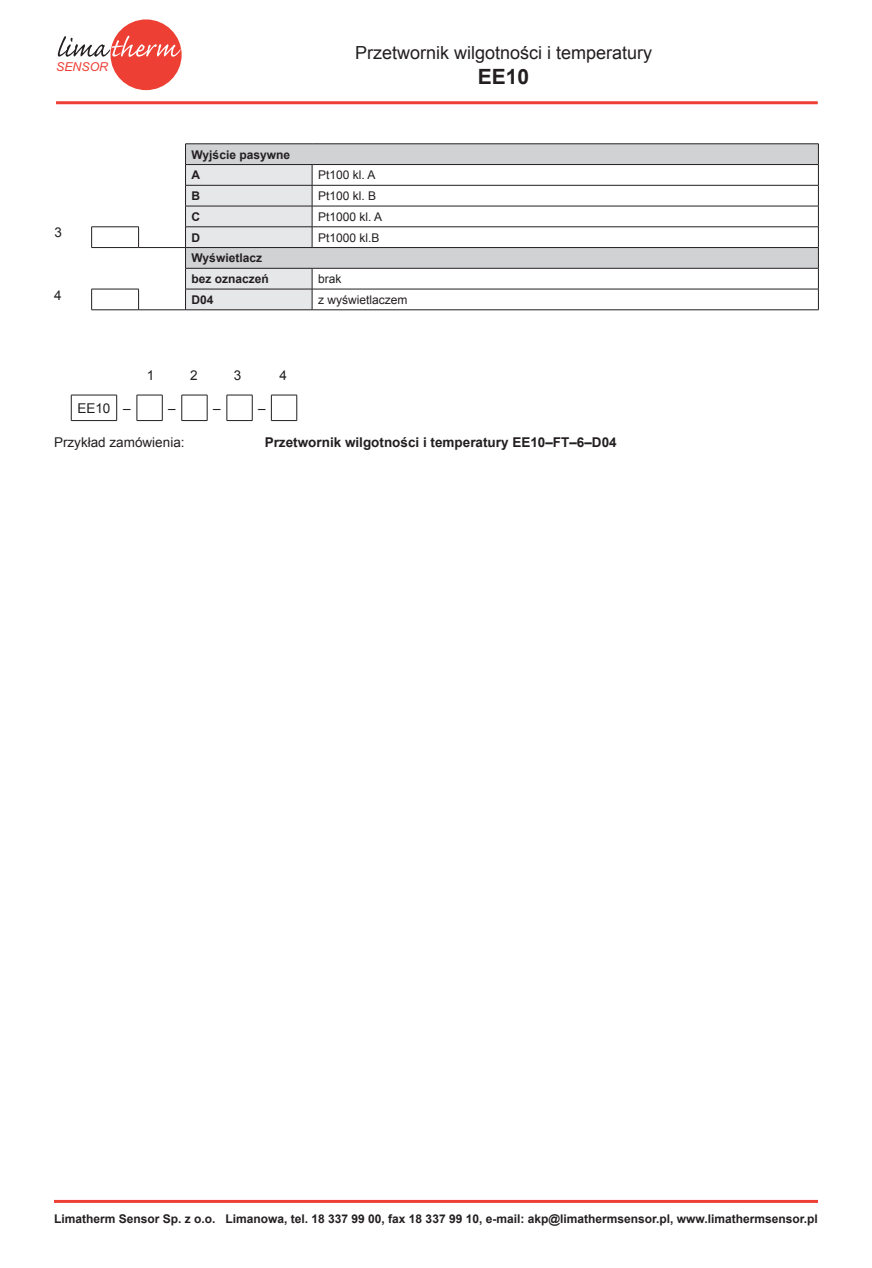
<style>
.page{position:relative;width:872px;height:1268px;background:#fff}
.page>*{position:absolute;margin:0;border:0;box-sizing:border-box;transform-origin:0 0}
.t1{font:700 21px "Arial";color:#231f20}
.t2{font:18px "Arial";color:#231f20}
.t3{font:700 13.5px "Arial";color:#231f20}
.t4{font:13.5px "Arial";color:#231f20}
.t5{font:italic 12.3px "Arial";color:#ee3f34}
.t6{font:700 12px/20.7px "Arial";color:#231f20}
.t7{font:12px "Arial";color:#231f20}
</style>
<div class="page">
<hr style="left:54px;top:1199px;width:764px;height:3px;background:#ee3f34">
<div style="left:110px;top:19px;width:72px;height:71px;background:#ee3f34;border-radius:50%"></div>
<svg style="left:58px;top:36px;width:123px;height:21px"></svg>
<hr style="left:56px;top:101px;width:761px;height:3px;background:#ee3f34">
<div style="left:185px;top:144px;width:633px;height:20px;background:#d1d2d4"></div>
<div style="left:185px;top:247px;width:633px;height:21px;background:#d1d2d4"></div>
<hr style="left:185px;top:143px;width:127px;height:1px;background:#231f20">
<hr style="left:312px;top:143px;width:506px;height:1px;background:#231f20">
<hr style="left:312px;top:164px;width:506px;height:1px;background:#231f20">
<hr style="left:312px;top:185px;width:506px;height:1px;background:#231f20">
<hr style="left:312px;top:206px;width:506px;height:1px;background:#231f20">
<hr style="left:312px;top:226px;width:506px;height:1px;background:#231f20">
<hr style="left:139px;top:247px;width:46px;height:1px;background:#231f20">
<hr style="left:312px;top:247px;width:506px;height:1px;background:#231f20">
<hr style="left:312px;top:268px;width:506px;height:1px;background:#231f20">
<hr style="left:312px;top:289px;width:506px;height:1px;background:#231f20">
<svg style="left:818px;top:144px;width:1px;height:165px"></svg>
<hr style="left:139px;top:309px;width:46px;height:1px;background:#231f20">
<hr style="left:185px;top:309px;width:127px;height:1px;background:#231f20">
<hr style="left:312px;top:309px;width:506px;height:1px;background:#231f20">
<hr style="left:91px;top:226px;width:48px;height:1px;background:#231f20">
<svg style="left:91px;top:227px;width:1px;height:20px"></svg>
<svg style="left:138px;top:227px;width:1px;height:20px"></svg>
<hr style="left:91px;top:289px;width:48px;height:1px;background:#231f20">
<svg style="left:91px;top:289px;width:1px;height:20px"></svg>
<svg style="left:138px;top:289px;width:1px;height:20px"></svg>
<hr style="left:91px;top:247px;width:48px;height:1px;background:#231f20">
<hr style="left:91px;top:309px;width:48px;height:1px;background:#231f20">
<svg style="left:185px;top:144px;width:128px;height:165px"></svg>
<hr style="left:71px;top:394px;width:46px;height:1px;background:#231f20">
<svg style="left:71px;top:395px;width:1px;height:25px"></svg>
<svg style="left:116px;top:395px;width:1px;height:25px"></svg>
<hr style="left:71px;top:420px;width:46px;height:1px;background:#231f20">
<svg style="left:137px;top:394px;width:26px;height:27px"></svg>
<svg style="left:181px;top:394px;width:27px;height:27px"></svg>
<svg style="left:227px;top:394px;width:26px;height:27px"></svg>
<svg style="left:271px;top:394px;width:26px;height:27px"></svg>
<p class="t5" style="left:56px;top:58px;width:54px">SENSOR</p>
<p class="t4" style="left:55px;top:224px;width:9px">3</p>
<p class="t4" style="left:54px;top:286px;width:9px">4</p>
<p class="t6" style="left:191px;top:144px;width:100px">Wyjście pasywne<br>A</p>
<h2 class="t2" style="left:355px;top:41px;width:299px">Przetwornik wilgotności i temperatury</h2>
<h1 class="t1" style="left:478px;top:63px;width:53px">EE10</h1>
<p class="t7" style="left:318px;top:167px;width:59px">Pt100 kl. A</p>
<p class="t6" style="left:191px;top:186px;width:10px">B</p>
<p class="t7" style="left:318px;top:188px;width:60px">Pt100 kl. B</p>
<p class="t6" style="left:191px;top:206px;width:10px">C</p>
<p class="t7" style="left:318px;top:209px;width:66px">Pt1000 kl. A</p>
<p class="t6" style="left:191px;top:227px;width:10px">D</p>
<p class="t7" style="left:318px;top:229px;width:63px">Pt1000 kl.B</p>
<p class="t6" style="left:191px;top:248px;width:79px">Wyświetlacz bez oznaczeń</p>
<p class="t7" style="left:318px;top:271px;width:25px">brak</p>
<p class="t6" style="left:191px;top:289px;width:24px">D04</p>
<p class="t7" style="left:318px;top:292px;width:91px">z wyświetlaczem</p>
<p class="t4" style="left:147px;top:366px;width:9px">1</p>
<p class="t4" style="left:190px;top:366px;width:9px">2</p>
<p class="t4" style="left:234px;top:366px;width:9px">3</p>
<p class="t4" style="left:279px;top:366px;width:9px">4</p>
<p class="t4" style="left:77px;top:399px;width:55px">EE10 –</p>
<p class="t4" style="left:168px;top:399px;width:9px">–</p>
<p class="t4" style="left:213px;top:399px;width:9px">–</p>
<p class="t4" style="left:258px;top:399px;width:9px">–</p>
<p class="t4" style="left:54px;top:433px;width:132px">Przykład zamówienia:</p>
<p class="t3" style="left:265px;top:433px;width:353px">Przetwornik wilgotności i temperatury EE10–FT–6–D04</p>
<p class="t6" style="left:54px;top:1208px;width:765px">Limatherm Sensor Sp. z o.o. Limanowa, tel. 18 337 99 00, fax 18 337 99 10, e-mail: akp@limathermsensor.pl, www.limathermsensor.pl</p>
</div>
